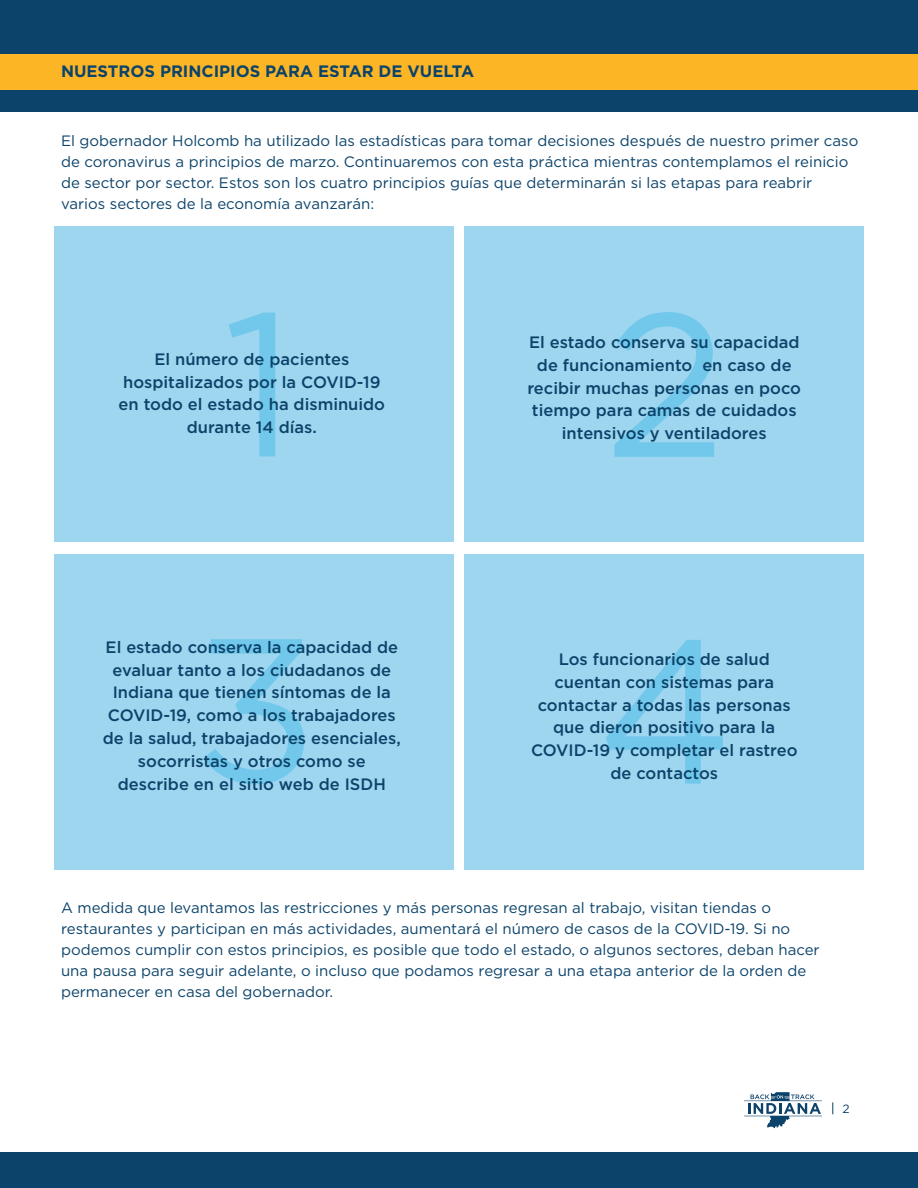
<style>
.page{position:relative;width:918px;height:1188px;background:#fff}
.page>*{position:absolute;margin:0;border:0;box-sizing:border-box;transform-origin:0 0}
.t1{font:500 16.5px/22.8px "Gotham";color:#0c436a;text-align:center}
.t2{font:700 16.5px "Gotham";color:#0c436a}
.t3{font:15px/21px "Gotham";color:#0c436a}
.t4{font:12px "Gotham";color:#0c436a}
</style>
<div class="page">
<svg style="left:833px;top:1102px;width:1px;height:12px"></svg>
<div style="left:0;top:1152px;width:918px;height:36px;background:#0c436a"></div>
<svg style="left:744px;top:1092px;width:78px;height:36px"></svg>
<div style="left:0;top:0;width:918px;height:111px;background:#0c436a"></div>
<div style="left:0;top:54px;width:918px;height:36px;background:#fcb525"></div>
<div style="left:54px;top:227px;width:399px;height:315px;background:#9ed6f0"></div>
<div style="left:54px;top:554px;width:399px;height:315px;background:#9ed6f0"></div>
<div style="left:465px;top:227px;width:399px;height:315px;background:#9ed6f0"></div>
<div style="left:465px;top:554px;width:399px;height:315px;background:#9ed6f0"></div>
<svg style="left:229px;top:313px;width:46px;height:143px"></svg>
<svg style="left:203px;top:639px;width:101px;height:145px"></svg>
<svg style="left:614px;top:312px;width:100px;height:145px"></svg>
<svg style="left:606px;top:640px;width:117px;height:144px"></svg>
<p class="t2" style="left:61px;top:62px;width:415px">NUESTROS PRINCIPIOS PARA ESTAR DE VUELTA</p>
<p class="t3" style="left:61px;top:130px;width:799px">El gobernador Holcomb ha utilizado las estadísticas para tomar decisiones después de nuestro primer caso de coronavirus a principios de marzo. Continuaremos con esta práctica mientras contemplamos el reinicio de sector por sector. Estos son los cuatro principios guías que determinarán si las etapas para reabrir varios sectores de la economía avanzarán:</p>
<p class="t1" style="left:119px;top:347px;width:268px">El número de pacientes hospitalizados por la COVID-19 en todo el estado ha disminuido durante 14 días.</p>
<p class="t1" style="left:103px;top:635px;width:299px">El estado conserva la capacidad de evaluar tanto a los ciudadanos de Indiana que tienen síntomas de la COVID-19, como a los trabajadores de la salud, trabajadores esenciales, socorristas y otros como se describe en el sitio web de ISDH</p>
<p class="t1" style="left:527px;top:330px;width:275px">El estado conserva su capacidad de funcionamiento en caso de recibir muchas personas en poco tiempo para camas de cuidados intensivos y ventiladores</p>
<p class="t1" style="left:531px;top:647px;width:268px">Los funcionarios de salud cuentan con sistemas para contactar a todas las personas que dieron positivo para la<br>COVID-19 y completar el rastreo de contactos</p>
<p class="t3" style="left:61px;top:897px;width:760px">A medida que levantamos las restricciones y más personas regresan al trabajo, visitan tiendas o restaurantes y participan en más actividades, aumentará el número de casos de la COVID-19. Si no podemos cumplir con estos principios, es posible que todo el estado, o algunos sectores, deban hacer una pausa para seguir adelante, o incluso que podamos regresar a una etapa anterior de la orden de permanecer en casa del gobernador.</p>
<p class="t4" style="left:842px;top:1103px;width:9px">2</p>
</div>
